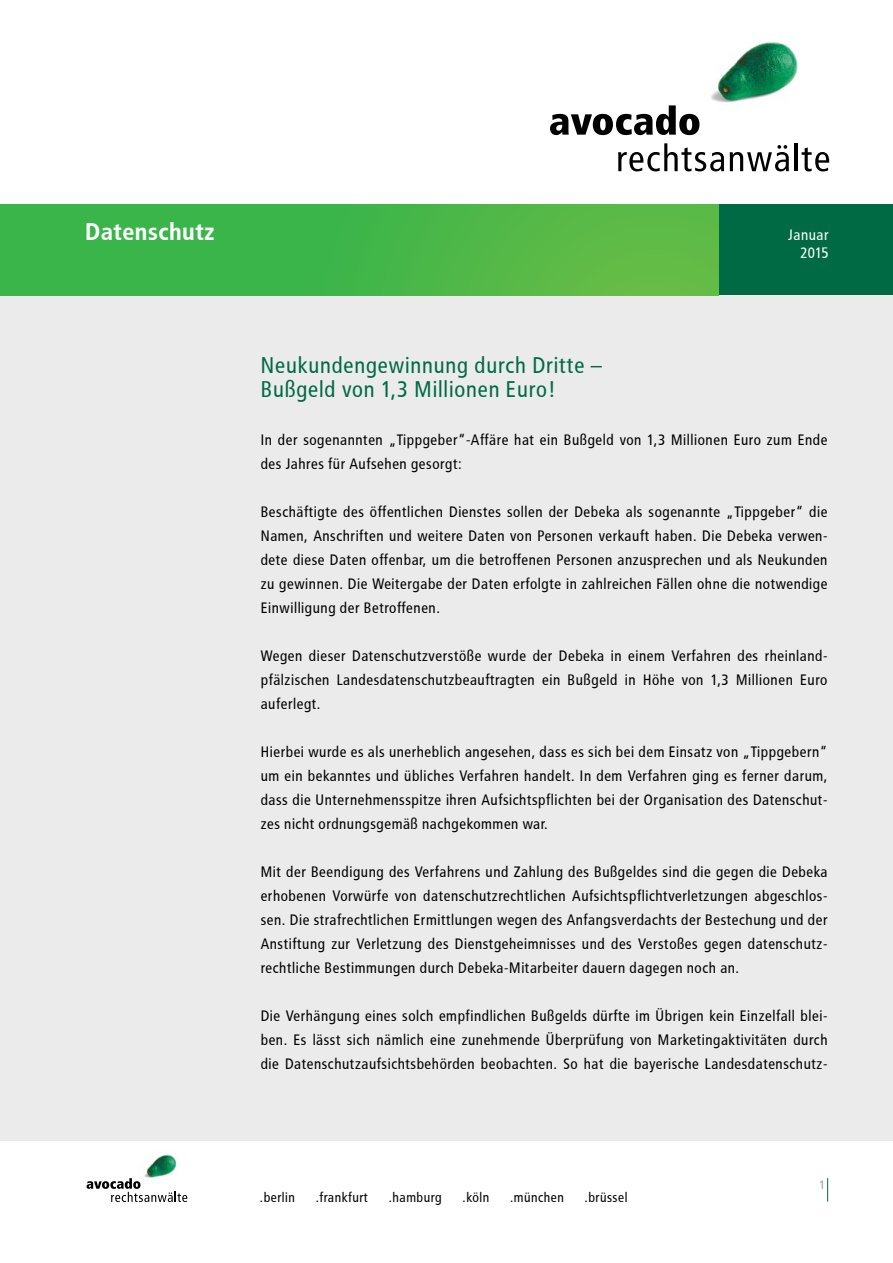
<style>
.page{position:relative;width:893px;height:1263px;background:#fff}
.page>*{position:absolute;margin:0;border:0;box-sizing:border-box;transform-origin:0 0}
.t1{font:700 24px "Avocado";color:#fff}
.t2{font:22.5px/24px "Avocado";color:#006a45}
.t3{font:15px/24px "Avocado";color:#000;text-align:justify}
.t4{font:15px/18px "Avocado";color:#fff;text-align:right}
.t5{font:13.5px "Avocado";color:#000}
.t6{font:12px "Avocado";color:#97999c}
</style>
<div class="page">
<img style="left:711px;top:42px;width:87px;height:61px">
<svg style="left:550px;top:105px;width:149px;height:30px"></svg>
<svg style="left:618px;top:143px;width:106px;height:28px"></svg>
<svg style="left:730px;top:145px;width:59px;height:26px"></svg>
<hr style="left:795px;top:143px;width:3px;height:28px;background:#000">
<svg style="left:802px;top:147px;width:27px;height:24px"></svg>
<div style="left:719px;top:204px;width:174px;height:92px;background:#006a45"></div>
<svg style="left:827px;top:1178px;width:1px;height:23px"></svg>
<div style="left:0;top:296px;width:893px;height:845px;background:#ebebec"></div>
<img style="left:144px;top:1154px;width:33px;height:24px">
<svg style="left:87px;top:1178px;width:100px;height:24px"></svg>
<div style="left:0;top:204px;width:719px;height:92px;background:linear-gradient(to right,#2eb34b,#61bb46)"></div>
<h1 class="t1" style="left:85px;top:218px;width:131px">Datenschutz</h1>
<p class="t4" style="left:788px;top:226px;width:42px">Januar<br>2015</p>
<h2 class="t2" style="left:261px;top:353px;width:343px">Neukundengewinnung durch Dritte –<br>Bußgeld von 1,3 Millionen Euro!</h2>
<p class="t3" style="left:261px;top:427px;width:569px">In der sogenannten „Tippgeber“-Affäre hat ein Bußgeld von 1,3 Millionen Euro zum Ende des Jahres für Aufsehen gesorgt:</p>
<p class="t3" style="left:261px;top:499px;width:569px">Beschäftigte des öffentlichen Dienstes sollen der Debeka als sogenannte „Tippgeber“ die Namen, Anschriften und weitere Daten von Personen verkauft haben. Die Debeka verwen&shy;dete diese Daten offenbar, um die betroffenen Personen anzusprechen und als Neukunden zu gewinnen. Die Weitergabe der Daten erfolgte in zahlreichen Fällen ohne die notwendige Einwilligung der Betroffenen.</p>
<p class="t3" style="left:261px;top:643px;width:569px">Wegen dieser Datenschutzverstöße wurde der Debeka in einem Verfahren des rheinland&shy;pfälzischen Landesdatenschutzbeauftragten ein Bußgeld in Höhe von 1,3 Millionen Euro auferlegt.</p>
<p class="t3" style="left:261px;top:739px;width:569px">Hierbei wurde es als unerheblich angesehen, dass es sich bei dem Einsatz von „Tippgebern“ um ein bekanntes und übliches Verfahren handelt. In dem Verfahren ging es ferner darum, dass die Unternehmensspitze ihren Aufsichtspflichten bei der Organisation des Datenschut&shy;zes nicht ordnungsgemäß nachgekommen war.</p>
<p class="t3" style="left:261px;top:859px;width:569px">Mit der Beendigung des Verfahrens und Zahlung des Bußgeldes sind die gegen die Debeka erhobenen Vorwürfe von datenschutzrechtlichen Aufsichtspflichtverletzungen abgeschlos&shy;sen. Die strafrechtlichen Ermittlungen wegen des Anfangsverdachts der Bestechung und der Anstiftung zur Verletzung des Dienstgeheimnisses und des Verstoßes gegen datenschutz&shy;rechtliche Bestimmungen durch Debeka-Mitarbeiter dauern dagegen noch an.</p>
<p class="t3" style="left:261px;top:1003px;width:569px">Die Verhängung eines solch empfindlichen Bußgelds dürfte im Übrigen kein Einzelfall blei&shy;ben. Es lässt sich nämlich eine zunehmende Überprüfung von Marketingaktivitäten durch die Datenschutzaufsichtsbehörden beobachten. So hat die bayerische Landesdatenschutz-</p>
<p class="t5" style="left:260px;top:1189px;width:37px">.berlin</p>
<p class="t5" style="left:316px;top:1189px;width:54px">.frankfurt</p>
<p class="t5" style="left:389px;top:1189px;width:55px">.hamburg</p>
<p class="t5" style="left:463px;top:1189px;width:29px">.köln</p>
<p class="t5" style="left:510px;top:1189px;width:56px">.münchen</p>
<p class="t5" style="left:585px;top:1189px;width:45px">.brüssel</p>
<p class="t6" style="left:819px;top:1178px;width:8px">1</p>
</div>
